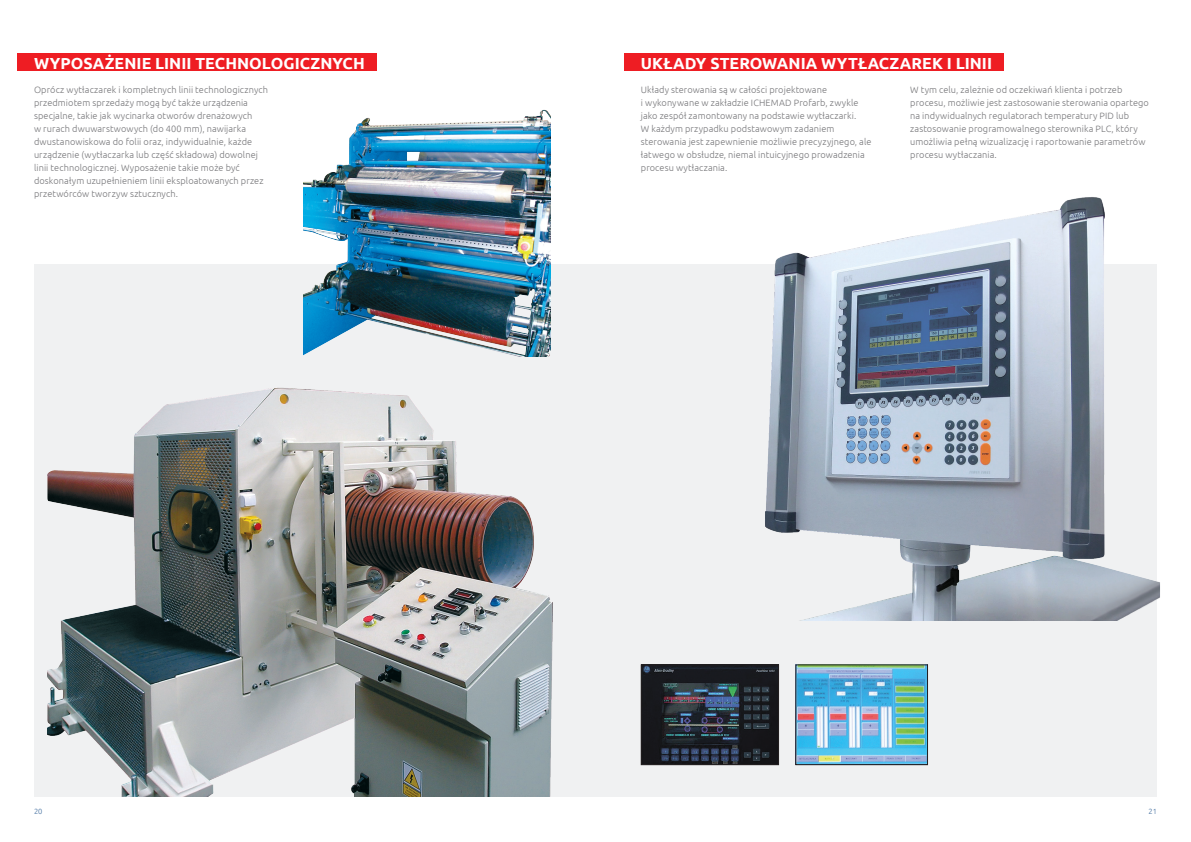
<style>
.page{position:relative;width:1191px;height:842px;background:#fff}
.page>*{position:absolute;margin:0;border:0;box-sizing:border-box;transform-origin:0 0}
.naglowek_01_BIALY{font:700 16px "Ubuntu";letter-spacing:.005em;color:#fff}
.body_01{font:300 9.2px/13px "Ubuntu";letter-spacing:.01em;color:#77777a}
.PAGINA_prawa{font:300 7.5px "Ubuntu";color:#416e9f}
.PAGINA{font:300 7.5px "Ubuntu";color:#416e9f}
</style>
<div class="page">
<div style="left:34px;top:264px;width:1123px;height:533px;background:#f0f1f2"></div>
<img style="left:47px;top:387px;width:506px;height:409px">
<img style="left:303px;top:109px;width:247px;height:247px">
<div style="left:17px;top:54px;width:359px;height:17px;background:#ee1d23"></div>
<img style="left:765px;top:197px;width:395px;height:423px">
<div style="left:624px;top:54px;width:379px;height:17px;background:#ee1d23"></div>
<img style="left:797px;top:666px;width:129px;height:97px">
<div style="left:795px;top:664px;width:133px;height:101px;border:1px solid #231f20"></div>
<img style="left:643px;top:666px;width:134px;height:97px">
<div style="left:641px;top:664px;width:138px;height:101px;border:1px solid #231f20"></div>
<p class="naglowek_01_BIALY" style="left:34px;top:54px;width:332px">WYPOSAŻENIE LINII TECHNOLOGICZNYCH</p>
<p class="body_01" style="left:34px;top:83px;width:235px">Oprócz wytłaczarek i kompletnych linii technologicznych przedmiotem sprzedaży mogą być także urządzenia specjalne, takie jak wycinarka otworów drenażowych<br>w rurach dwuwarstwowych (do 400 mm), nawijarka dwustanowiskowa do folii oraz, indywidualnie, każde urządzenie (wytłaczarka lub część składowa) dowolnej linii technologicznej. Wyposażenie takie może być doskonałym uzupełnieniem linii eksploatowanych przez przetwórców tworzyw sztucznych.</p>
<p class="naglowek_01_BIALY" style="left:641px;top:54px;width:353px">UKŁADY STEROWANIA WYTŁACZAREK I LINII</p>
<p class="body_01" style="left:641px;top:83px;width:232px">Układy sterowania są w całości projektowane<br>i wykonywane w zakładzie ICHEMAD Profarb, zwykle jako zespół zamontowany na podstawie wytłaczarki.<br>W każdym przypadku podstawowym zadaniem sterowania jest zapewnienie możliwie precyzyjnego, ale łatwego w obsłudze, niemal intuicyjnego prowadzenia procesu wytłaczania.</p>
<p class="body_01" style="left:910px;top:83px;width:240px">W tym celu, zależnie od oczekiwań klienta i potrzeb procesu, możliwie jest zastosowanie sterowania opartego na indywidualnych regulatorach temperatury PID lub zastosowanie programowalnego sterownika PLC, który umożliwia pełną wizualizację i raportowanie parametrów procesu wytłaczania.</p>
<p class="PAGINA_prawa" style="left:34px;top:807px;width:10px">20</p>
<p class="PAGINA" style="left:1148px;top:807px;width:10px">21</p>
</div>
